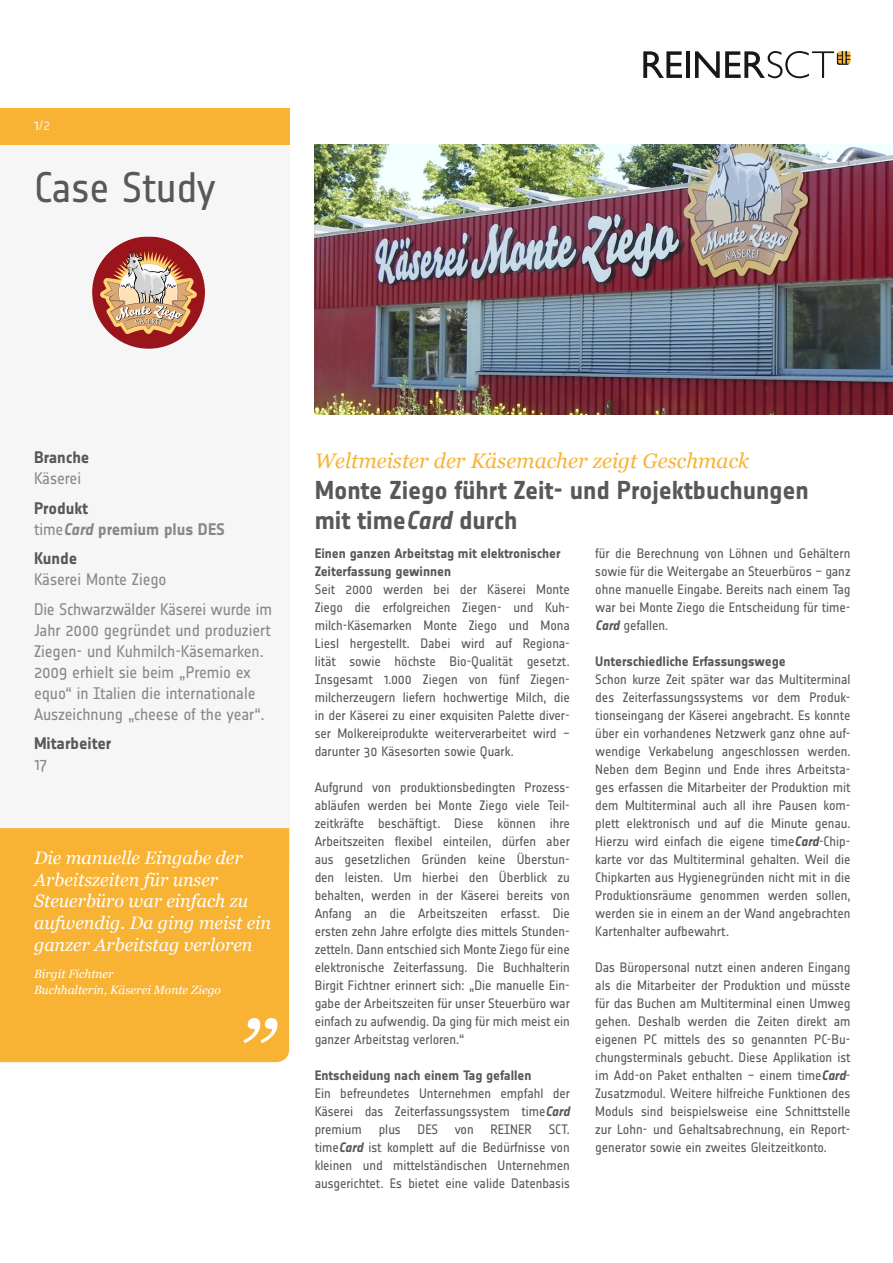
<style>
.page{position:relative;width:893px;height:1263px;background:#fff}
.page>*{position:absolute;margin:0;border:0;box-sizing:border-box;transform-origin:0 0}
.t1{font:42px "Notes";letter-spacing:-.01em;color:#58585a}
.t2{font:700 25.5px/30.6px "Notes";letter-spacing:-.005em;color:#58585a}
.t3{font:italic 21px "Georgia";color:#f8b334}
.t4{font:italic 18px/21.6px "Georgia";color:#fff}
.t5{font:16.5px/21px "Notes";letter-spacing:-.005em;color:#87888a}
.t6{font:700 16.5px/21px "Notes";letter-spacing:-.005em;color:#87888a}
.t7{font:700 16.5px "Notes";letter-spacing:-.005em;color:#58585a}
.t8{font:13.5px/18px "Notes";letter-spacing:-.005em;color:#58585a;text-align:justify}
.t9{font:700 13.5px/18px "Notes";letter-spacing:-.005em;color:#58585a}
.t10{font:13.5px "Notes";color:#fee9c8}
.t11{font:italic 12px/16.5px "Georgia";color:#fff}
.s1{color:#fff}
.s2{color:#58585a}
.s3{font-weight:400}
.s4{font-style:italic}
.s5{font-weight:700;font-style:italic}
</style>
<div class="page">
<svg style="left:643px;top:51px;width:39px;height:27px"></svg>
<hr style="left:686px;top:51px;width:3px;height:27px;background:#1a161a">
<svg style="left:695px;top:51px;width:155px;height:27px"></svg>
<img style="left:315px;top:144px;width:578px;height:270px">
<div style="left:0;top:144px;width:289px;height:720px;background:#f6f6f6"></div>
<svg style="left:92px;top:236px;width:113px;height:113px"></svg>
<div style="left:0;top:828px;width:289px;height:234px;background:#f8b334"></div>
<svg style="left:243px;top:1018px;width:34px;height:25px"></svg>
<div style="left:0;top:108px;width:289px;height:36px;background:#f8b334"></div>
<p class="t10" style="left:34px;top:118px;width:18px"><span class="s1">1</span>/2</p>
<h1 class="t1" style="left:34px;top:163px;width:183px">Case Study</h1>
<p class="t7" style="left:34px;top:448px;width:57px">Branche</p>
<p class="t5" style="left:34px;top:468px;width:49px">Käserei</p>
<p class="t6" style="left:34px;top:497px;width:193px"><span class="s2">Produkt<br></span><span class="s3">time</span><span class="s4">Card</span> premium plus DES</p>
<p class="t7" style="left:34px;top:549px;width:45px">Kunde</p>
<p class="t5" style="left:34px;top:565px;width:240px;line-height:29.5px">Käserei Monte Ziego<br>Die Schwarzwälder Käserei wurde im</p>
<p class="t5" style="left:34px;top:619px;width:238px">Jahr 2000 gegründet und produziert Ziegen- und Kuhmilch-Käsemarken.<br>2009 erhielt sie beim „Premio ex equo“ in Italien die internationale Auszeichnung „cheese of the year“.</p>
<p class="t7" style="left:34px;top:734px;width:79px">Mitarbeiter</p>
<p class="t5" style="left:34px;top:754px;width:15px">17</p>
<h3 class="t4" style="left:34px;top:846px;width:239px">Die manuelle Eingabe der<br>Arbeitszeiten für unser<br>Steuerbüro war einfach zu aufwendig. Da ging meist ein ganzer Arbeitstag verloren</h3>
<p class="t11" style="left:34px;top:965px;width:188px">Birgit Fichtner<br>Buchhalterin, Käserei Monte Ziego</p>
<h3 class="t3" style="left:315px;top:445px;width:436px">Weltmeister der Käsemacher zeigt Geschmack</h3>
<h2 class="t2" style="left:315px;top:474px;width:496px">Monte Ziego führt Zeit- und Projektbuchungen mit time<span class="s4">Card</span> durch</h2>
<p class="t9" style="left:315px;top:544px;width:247px">Einen ganzen Arbeitstag mit elektronischer<br>Zeiterfassung gewinnen</p>
<p class="t8" style="left:315px;top:580px;width:257px">Seit 2000 werden bei der Käserei Monte Ziego die erfolgreichen Ziegen- und Kuh&shy;milch-Käsemarken Monte Ziego und Mona Liesl hergestellt. Dabei wird auf Regiona&shy;lität sowie höchste Bio-Qualität gesetzt.<br>Insgesamt 1.000 Ziegen von fünf Ziegen&shy;milcherzeugern liefern hochwertige Milch, die in der Käserei zu einer exquisiten Palette diver&shy;ser Molkereiprodukte weiterverarbeitet wird − darunter 30 Käsesorten sowie Quark.</p>
<p class="t8" style="left:315px;top:778px;width:257px">Aufgrund von produktionsbedingten Prozess&shy;abläufen werden bei Monte Ziego viele Teil&shy;zeitkräfte beschäftigt. Diese können ihre Arbeitszeiten flexibel einteilen, dürfen aber aus gesetzlichen Gründen keine Überstun&shy;den leisten. Um hierbei den Überblick zu behalten, werden in der Käserei bereits von Anfang an die Arbeitszeiten erfasst. Die ersten zehn Jahre erfolgte dies mittels Stunden&shy;zetteln. Dann entschied sich Monte Ziego für eine elektronische Zeiterfassung. Die Buchhalterin Birgit Fichtner erinnert sich: „Die manuelle Ein&shy;gabe der Arbeitszeiten für unser Steuerbüro war einfach zu aufwendig. Da ging für mich meist ein ganzer Arbeitstag verloren.“</p>
<p class="t9" style="left:315px;top:1066px;width:218px">Entscheidung nach einem Tag gefallen</p>
<p class="t8" style="left:315px;top:1084px;width:257px">Ein befreundetes Unternehmen empfahl der Käserei das Zeiterfassungssystem time<span class="s5">Card </span>premium plus DES von REINER SCT. time<span class="s5">Card</span> ist komplett auf die Bedürfnisse von kleinen und mittelständischen Unternehmen ausgerichtet. Es bietet eine valide Datenbasis</p>
<p class="t8" style="left:595px;top:544px;width:257px">für die Berechnung von Löhnen und Gehältern sowie für die Weitergabe an Steuerbüros − ganz ohne manuelle Eingabe. Bereits nach einem Tag war bei Monte Ziego die Entscheidung für time-<span class="s5">Card</span> gefallen.</p>
<p class="t9" style="left:595px;top:652px;width:192px">Unterschiedliche Erfassungswege</p>
<p class="t8" style="left:595px;top:670px;width:257px">Schon kurze Zeit später war das Multiterminal des Zeiterfassungssystems vor dem Produk&shy;tionseingang der Käserei angebracht. Es konnte über ein vorhandenes Netzwerk ganz ohne auf&shy;wendige Verkabelung angeschlossen werden.<br>Neben dem Beginn und Ende ihres Arbeitsta&shy;ges erfassen die Mitarbeiter der Produktion mit dem Multiterminal auch all ihre Pausen kom&shy;plett elektronisch und auf die Minute genau.<br>Hierzu wird einfach die eigene time<span class="s5">Card</span>-Chip&shy;karte vor das Multiterminal gehalten. Weil die Chipkarten aus Hygienegründen nicht mit in die Produktionsräume genommen werden sollen, werden sie in einem an der Wand angebrachten Kartenhalter aufbewahrt.</p>
<p class="t8" style="left:595px;top:958px;width:257px">Das Büropersonal nutzt einen anderen Eingang als die Mitarbeiter der Produktion und müsste für das Buchen am Multiterminal einen Umweg gehen. Deshalb werden die Zeiten direkt am eigenen PC mittels des so genannten PC-Bu&shy;chungsterminals gebucht. Diese Applikation ist im Add-on Paket enthalten − einem time<span class="s5">Card</span>-Zusatzmodul. Weitere hilfreiche Funktionen des Moduls sind beispielsweise eine Schnittstelle zur Lohn- und Gehaltsabrechnung, ein Report&shy;generator sowie ein zweites Gleitzeitkonto.</p>
</div>
